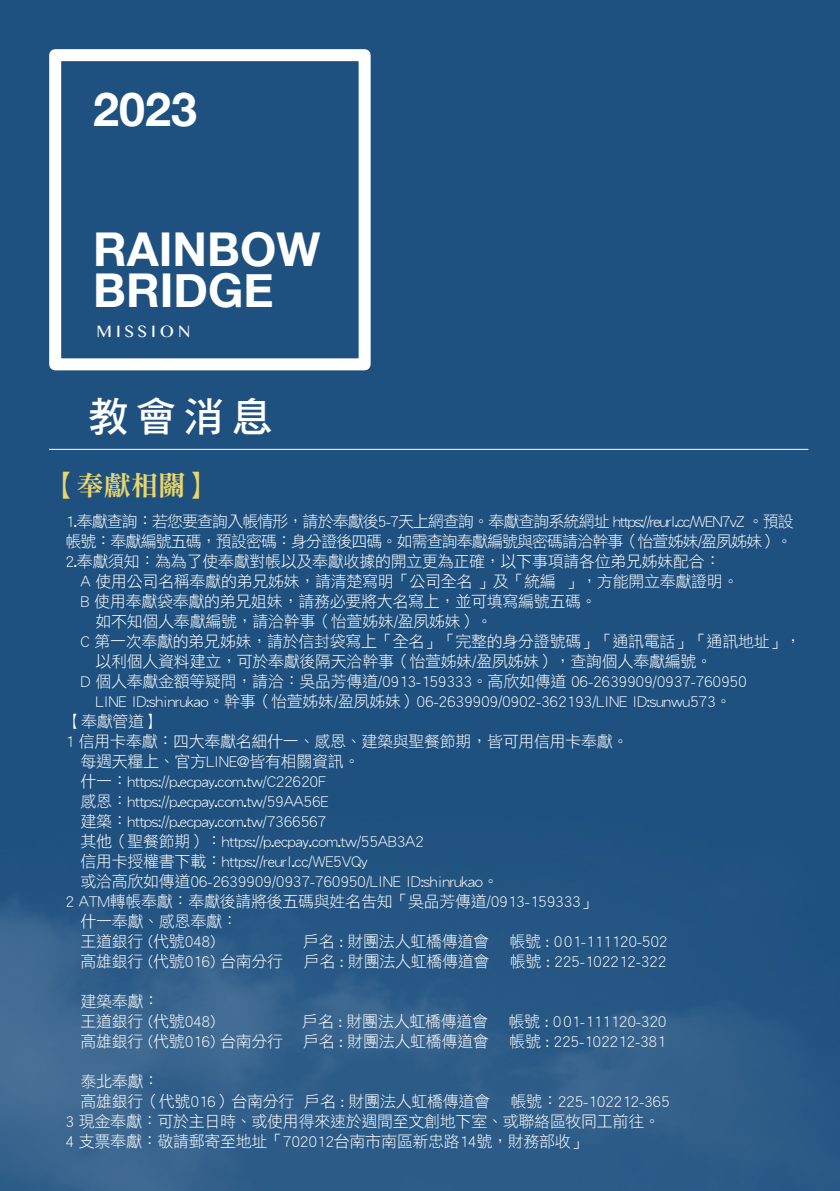
<style>
.page{position:relative;width:840px;height:1191px;background:#fff}
.page>*{position:absolute;margin:0;border:0;box-sizing:border-box;transform-origin:0 0}
.t1{font:700 46.6px/41px "Helvetica Neue";color:#fff}
.t2{font:40.6px "DF Hei Std W7";color:#fff}
.t3{font:27.2px "DF Ming Std W9";color:#ead669}
.t4{font:16.6px "Gurmukhi MN";letter-spacing:.24em;color:#fff}
.t5{font:16px/20px "DF Hei Std W3";letter-spacing:-.02em;color:#fff;text-align:right}
.t6{font:16px "DF Hei Std W3";letter-spacing:-.06em;color:#fff}
</style>
<div class="page">
<div style="left:0;top:0;width:839px;height:1191px;background:#1f5180"></div>
<img style="left:0;top:897px;width:839px;height:294px">
<div style="left:49px;top:49px;width:321px;height:321px;border:12px solid #fff"></div>
<hr style="left:49px;top:449px;width:758px;height:1px;background:#fff">
<h1 class="t1" style="left:93px;top:90px;width:105px">2023</h1>
<h1 class="t1" style="left:93px;top:230px;width:228px">RAINBOW<br>BRIDGE</h1>
<p class="t4" style="left:96px;top:322px;width:95px">MISSION</p>
<h2 class="t2" style="left:88px;top:395px;width:186px">教會消息</h2>
<h3 class="t3" style="left:49px;top:470px;width:165px">【奉獻相關】</h3>
<p class="t6" style="left:65px;top:512px;width:729px">1.奉獻查詢：若您要查詢入帳情形，請於奉獻後5-7天上網查詢。奉獻查詢系統網址 https://reurl.cc/WEN7vZ 。預設</p>
<p class="t6" style="left:65px;top:532px;width:728px">帳號：奉獻編號五碼，預設密碼：身分證後四碼。如需查詢奉獻編號與密碼請洽幹事（怡萱姊妹/盈夙姊妹）。</p>
<p class="t5" style="left:65px;top:551px;width:656px">2.奉獻須知：為為了使奉獻對帳以及奉獻收據的開立更為正確，以下事項請各位弟兄姊妹配合：</p>
<p class="t5" style="left:80px;top:571px;width:659px">A 使用公司名稱奉獻的弟兄姊妹，請清楚寫明「公司全名 」及「統編 」，方能開立奉獻證明。</p>
<p class="t5" style="left:80px;top:591px;width:517px">B 使用奉獻袋奉獻的弟兄姐妹，請務必要將大名寫上，並可填寫編號五碼。</p>
<p class="t5" style="left:95px;top:611px;width:398px">如不知個人奉獻編號，請洽幹事（怡萱姊妹/盈夙姊妹）。</p>
<p class="t5" style="left:80px;top:631px;width:721px">C 第一次奉獻的弟兄姊妹，請於信封袋寫上「全名」「完整的身分證號碼」「通訊電話」「通訊地址」，</p>
<p class="t5" style="left:95px;top:651px;width:617px">以利個人資料建立，可於奉獻後隔天洽幹事（怡萱姊妹/盈夙姊妹），查詢個人奉獻編號。</p>
<p class="t5" style="left:80px;top:671px;width:667px">D 個人奉獻金額等疑問，請洽：吳品芳傳道/0913-159333。高欣如傳道 06-2639909/0937-760950</p>
<p class="t5" style="left:95px;top:691px;width:637px">LINE ID:shinrukao。幹事（怡萱姊妹/盈夙姊妹）06-2639909/0902-362193/LINE ID:sunwu573。</p>
<p class="t5" style="left:65px;top:711px;width:96px">【奉獻管道】</p>
<p class="t5" style="left:65px;top:731px;width:564px">1 信用卡奉獻：四大奉獻名細什一、感恩、建築與聖餐節期，皆可用信用卡奉獻。</p>
<p class="t5" style="left:80px;top:751px;width:280px">每週天糧上、官方LINE@皆有相關資訊。</p>
<p class="t5" style="left:80px;top:771px;width:247px">什一：https://p.ecpay.com.tw/C22620F</p>
<p class="t5" style="left:80px;top:791px;width:250px">感恩：https://p.ecpay.com.tw/59AA56E</p>
<p class="t5" style="left:80px;top:811px;width:247px">建築：https://p.ecpay.com.tw/7366567</p>
<p class="t5" style="left:80px;top:831px;width:345px">其他（聖餐節期）：https://p.ecpay.com.tw/55AB3A2</p>
<p class="t5" style="left:80px;top:851px;width:289px">信用卡授權書下載：https://reurl.cc/WE5VQy</p>
<p class="t5" style="left:80px;top:871px;width:419px">或洽高欣如傳道06-2639909/0937-760950/LINE ID:shinrukao。</p>
<p class="t5" style="left:65px;top:891px;width:532px">2 ATM轉帳奉獻：奉獻後請將後五碼與姓名告知「吳品芳傳道/0913-159333」</p>
<p class="t5" style="left:80px;top:911px;width:159px">什一奉獻、感恩奉獻：</p>
<p class="t5" style="left:80px;top:931px;width:162px">王道銀行 (代號048) 　</p>
<p class="t5" style="left:80px;top:931px;width:588px">戶名 : 財團法人虹橋傳道會 　帳號 : 001-111120-502<br>高雄銀行 (代號016) 台南分行 　戶名 : 財團法人虹橋傳道會 　帳號 : 225-102212-322</p>
<p class="t5" style="left:80px;top:991px;width:162px;text-align:left">建築奉獻：<br>王道銀行 (代號048) 　</p>
<p class="t5" style="left:80px;top:1011px;width:587px">戶名 : 財團法人虹橋傳道會 　帳號 : 001-111120-320<br>高雄銀行 (代號016) 台南分行 戶名 : 財團法人虹橋傳道會 　帳號 : 225-102212-381</p>
<p class="t5" style="left:80px;top:1071px;width:80px">泰北奉獻：</p>
<p class="t5" style="left:80px;top:1091px;width:590px">高雄銀行（代號016）台南分行 戶名 : 財團法人虹橋傳道會 　帳號：225-102212-365</p>
<p class="t5" style="left:65px;top:1111px;width:595px">3 現金奉獻：可於主日時、或使用得來速於週間至文創地下室、或聯絡區牧同工前往。</p>
<p class="t5" style="left:65px;top:1131px;width:522px">4 支票奉獻：敬請郵寄至地址「702012台南市南區新忠路14號，財務部收」</p>
</div>
